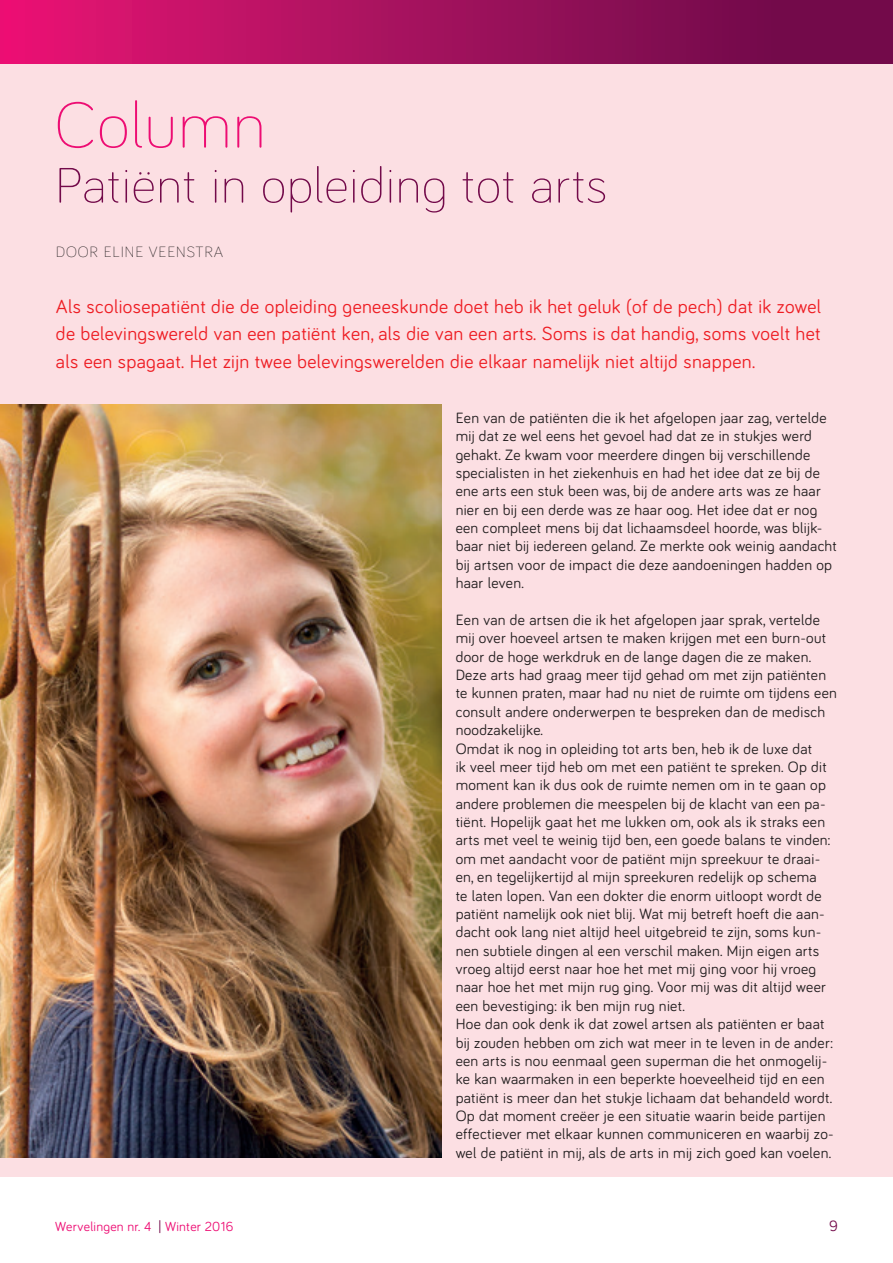
<style>
.page{position:relative;width:893px;height:1263px;background:#fff}
.page>*{position:absolute;margin:0;border:0;box-sizing:border-box;transform-origin:0 0}
.t1{font:300 66px "Bariol";letter-spacing:.02em;color:#ed0d73}
.t2{font:300 51px "Bariol";letter-spacing:.02em;color:#730a4a}
.t3{font:19.5px/27.6px "Bariol";letter-spacing:.02em;color:#ee1d23;text-align:justify}
.t4{font:15.3px/18.3px "Bariol";letter-spacing:.02em;color:#231f20}
.t5{font:300 15.3px "Bariol";letter-spacing:.06em;color:#231f20}
.t6{font:15.3px "Bariol";color:#730a4a}
.t7{font:13.5px "Bariol";letter-spacing:.02em;color:#ed0d73}
.s1{color:#730a4a}
</style>
<div class="page">
<div style="left:0;top:64px;width:893px;height:1112px;background:#fcdfe3"></div>
<img style="left:0;top:404px;width:441px;height:754px">
<div style="left:0;top:0;width:893px;height:64px;background:linear-gradient(to right,#e51573,#630b46)"></div>
<h1 class="t1" style="left:55px;top:80px;width:212px">Column</h1>
<h2 class="t2" style="left:55px;top:151px;width:553px">Patiënt in opleiding tot arts</h2>
<p class="t5" style="left:56px;top:242px;width:169px">DOOR ELINE VEENSTRA</p>
<p class="t3" style="left:56px;top:291px;width:767px">Als scoliosepatiënt die de opleiding geneeskunde doet heb ik het geluk (of de pech) dat ik zowel de belevingswereld van een patiënt ken, als die van een arts. Soms is dat handig, soms voelt het als een spagaat. Het zijn twee belevingswerelden die elkaar namelijk niet altijd snappen.</p>
<p class="t4" style="left:456px;top:408px;width:383px">Een van de patiënten die ik het afgelopen jaar zag, vertelde mij dat ze wel eens het gevoel had dat ze in stukjes werd gehakt. Ze kwam voor meerdere dingen bij verschillende specialisten in het ziekenhuis en had het idee dat ze bij de ene arts een stuk been was, bij de andere arts was ze haar nier en bij een derde was ze haar oog. Het idee dat er nog een compleet mens bij dat lichaamsdeel hoorde, was blijk&shy;baar niet bij iedereen geland. Ze merkte ook weinig aandacht bij artsen voor de impact die deze aandoeningen hadden op haar leven.</p>
<p class="t4" style="left:456px;top:610px;width:383px">Een van de artsen die ik het afgelopen jaar sprak, vertelde mij over hoeveel artsen te maken krijgen met een burn-out door de hoge werkdruk en de lange dagen die ze maken.<br>Deze arts had graag meer tijd gehad om met zijn patiënten te kunnen praten, maar had nu niet de ruimte om tijdens een consult andere onderwerpen te bespreken dan de medisch noodzakelijke.<br>Omdat ik nog in opleiding tot arts ben, heb ik de luxe dat<br>ik veel meer tijd heb om met een patiënt te spreken. Op dit moment kan ik dus ook de ruimte nemen om in te gaan op andere problemen die meespelen bij de klacht van een pa&shy;tiënt. Hopelijk gaat het me lukken om, ook als ik straks een arts met veel te weinig tijd ben, een goede balans te vinden: om met aandacht voor de patiënt mijn spreekuur te draai&shy;en, en tegelijkertijd al mijn spreekuren redelijk op schema<br>te laten lopen. Van een dokter die enorm uitloopt wordt de patiënt namelijk ook niet blij. Wat mij betreft hoeft die aan&shy;dacht ook lang niet altijd heel uitgebreid te zijn, soms kun&shy;nen subtiele dingen al een verschil maken. Mijn eigen arts vroeg altijd eerst naar hoe het met mij ging voor hij vroeg naar hoe het met mijn rug ging. Voor mij was dit altijd weer een bevestiging: ik ben mijn rug niet.<br>Hoe dan ook denk ik dat zowel artsen als patiënten er baat bij zouden hebben om zich wat meer in te leven in de ander: een arts is nou eenmaal geen superman die het onmogelij&shy;ke kan waarmaken in een beperkte hoeveelheid tijd en een patiënt is meer dan het stukje lichaam dat behandeld wordt.<br>Op dat moment creëer je een situatie waarin beide partijen effectiever met elkaar kunnen communiceren en waarbij zo&shy;wel de patiënt in mij, als de arts in mij zich goed kan voelen.</p>
<p class="t7" style="left:55px;top:1218px;width:180px">Wervelingen nr. 4 <span class="s1">|</span> Winter 2016</p>
<p class="t6" style="left:829px;top:1216px;width:10px">9</p>
</div>
